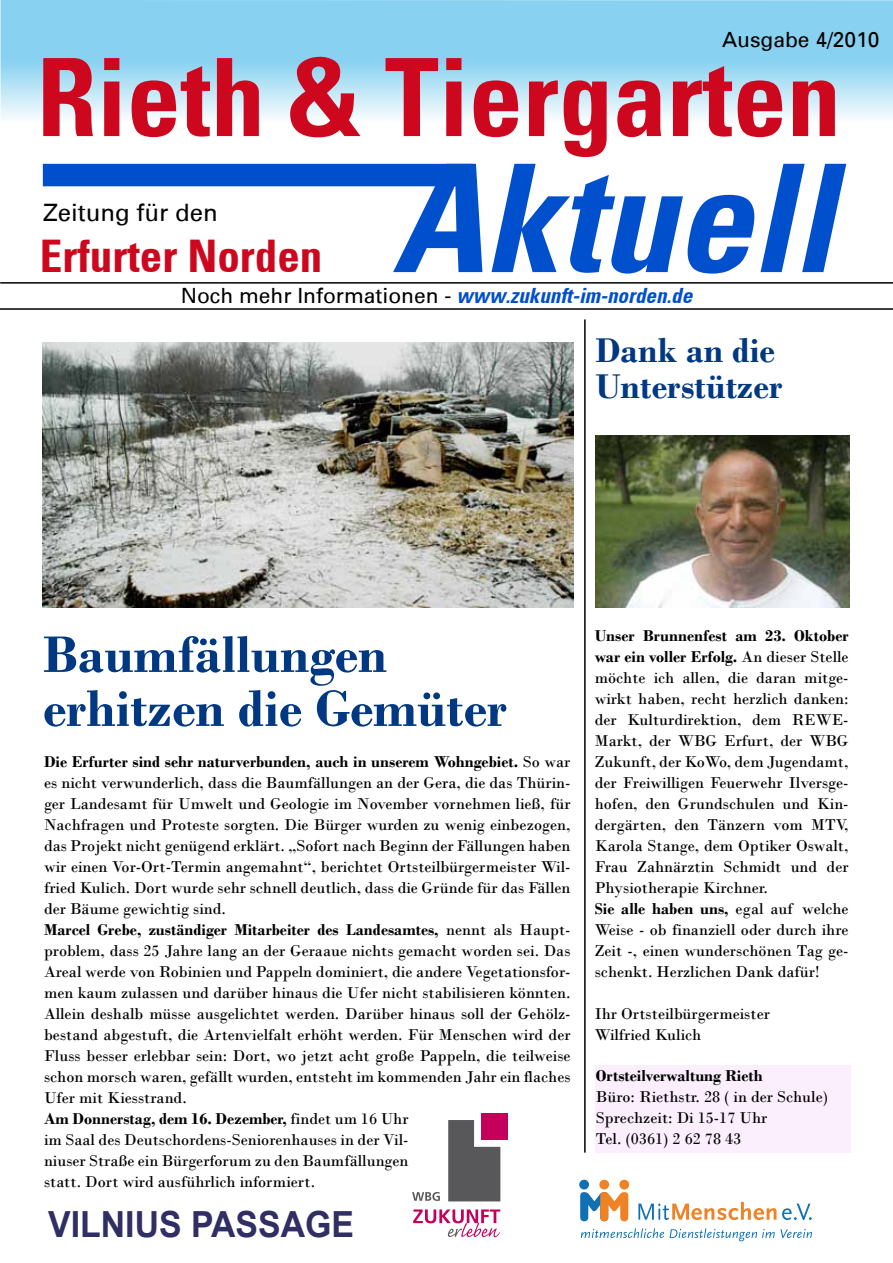
<style>
.page{position:relative;width:893px;height:1263px;background:#fff}
.page>*{position:absolute;margin:0;border:0;box-sizing:border-box;transform-origin:0 0}
.t1{font:150px "Unive Con Bol Obl";color:#004fcd}
.t2{font:700 condensed 108px "Univers";color:#cd071e}
.t3{font:700 54px/54px "Bodoni";color:#003882}
.t4{font:700 condensed 45px "Univers";color:#cd071e}
.t5{font:700 36px/36px "Bodoni";color:#003882}
.t6{font:700 36px "Arial";color:#302e63;scale:.94 1}
.t7{font:24px "Univers";color:#000}
.t8{font:21px "Unive Con Bol Obl";color:#004fcd}
.t9{font:21px "Univers";color:#000}
.t10{font:16.5px/21px "Bodoni";color:#000}
.s1{font-family:"Univers";color:#000}
.s2{font-weight:700}
</style>
<div class="page">
<svg style="left:1px;top:0;width:892px;height:187px"></svg>
<div style="left:43px;top:164px;width:430px;height:22px;background:#004fcd"></div>
<hr style="left:584px;top:319px;width:2px;height:833px;background:#000">
<svg style="left:580px;top:1192px;width:48px;height:29px"></svg>
<div style="left:599px;top:1180px;width:10px;height:9px;background:#ef8224;border-radius:50%"></div>
<div style="left:619px;top:1180px;width:10px;height:9px;background:#ef8224;border-radius:50%"></div>
<div style="left:579px;top:1180px;width:10px;height:9px;background:#1070b4;border-radius:50%"></div>
<svg style="left:638px;top:1202px;width:138px;height:18px"></svg>
<svg style="left:782px;top:1203px;width:30px;height:17px"></svg>
<svg style="left:581px;top:1228px;width:231px;height:13px"></svg>
<svg style="left:448px;top:1120px;width:52px;height:81px;background:#676668"></svg>
<div style="left:481px;top:1113px;width:27px;height:26px;background:#c5005a"></div>
<svg style="left:412px;top:1192px;width:28px;height:9px"></svg>
<svg style="left:413px;top:1209px;width:87px;height:28px"></svg>
<img style="left:596px;top:435px;width:254px;height:172px">
<div style="left:595px;top:1065px;width:255px;height:87px;background:#fbeffd"></div>
<img style="left:42px;top:342px;width:531px;height:265px">
<hr style="left:0;top:282px;width:893px;height:2px;background:#000">
<hr style="left:0;top:308px;width:893px;height:2px;background:#000">
<p class="t9" style="left:722px;top:27px;width:159px">Ausgabe 4/2010</p>
<p class="t2" style="left:37px;top:31px;width:806px">Rieth &amp; Tiergarten</p>
<h3 class="t7" style="left:43px;top:198px;width:176px">Zeitung für den</h3>
<p class="t4" style="left:40px;top:228px;width:284px">Erfurter Norden</p>
<p class="t1" style="left:392px;top:127px;width:443px">Aktuell</p>
<p class="t8" style="left:181px;top:283px;width:513px"><span class="s1">Noch mehr Informationen -</span> www.zukunft-im-norden.de</p>
<p class="t5" style="left:595px;top:332px;width:188px">Dank an die<br>Unterstützer</p>
<p class="t3" style="left:43px;top:627px;width:465px">Baumfällungen erhitzen die Gemüter</p>
<p class="t10" style="left:44px;top:751px;width:528px"><span class="s2">Die Erfurter sind sehr naturverbunden, auch in unserem Wohngebiet.</span> So war es nicht verwunderlich, dass die Baumfällungen an der Gera, die das Thürin&shy;ger Landesamt für Umwelt und Geologie im November vornehmen ließ, für Nachfragen und Proteste sorgten. Die Bürger wurden zu wenig einbezogen, das Projekt nicht genügend erklärt. „Sofort nach Beginn der Fällungen haben wir einen Vor-Ort-Termin angemahnt“, berichtet Ortsteilbürgermeister Wil&shy;fried Kulich. Dort wurde sehr schnell deutlich, dass die Gründe für das Fällen der Bäume gewichtig sind.<br><span class="s2">Marcel Grebe, zuständiger Mitarbeiter des Landesamtes,</span> nennt als Haupt&shy;problem, dass 25 Jahre lang an der Geraaue nichts gemacht worden sei. Das Areal werde von Robinien und Pappeln dominiert, die andere Vegetationsfor&shy;men kaum zulassen und darüber hinaus die Ufer nicht stabilisieren könnten.<br>Allein deshalb müsse ausgelichtet werden. Darüber hinaus soll der Gehölz&shy;bestand abgestuft, die Artenvielfalt erhöht werden. Für Menschen wird der Fluss besser erlebbar sein: Dort, wo jetzt acht große Pappeln, die teilweise schon morsch waren, gefällt wurden, entsteht im kommenden Jahr ein flaches Ufer mit Kiesstrand.<br><span class="s2">Am Donnerstag, dem 16. Dezember,</span> findet um 16 Uhr<br>im Saal des Deutschordens-Seniorenhauses in der Vil-<br>niuser Straße ein Bürgerforum zu den Baumfällungen<br>statt. Dort wird ausführlich informiert.</p>
<p class="t6" style="left:48px;top:1200px;width:327px">VILNIUS PASSAGE</p>
<p class="t10" style="left:595px;top:625px;width:255px"><span class="s2">Unser Brunnenfest am 23. Oktober war ein voller Erfolg.</span> An dieser Stelle möchte ich allen, die daran mitge&shy;wirkt haben, recht herzlich danken: der Kulturdirektion, dem REWE-Markt, der WBG Erfurt, der WBG Zukunft, der KoWo, dem Jugendamt, der Freiwilligen Feuerwehr Ilversge&shy;hofen, den Grundschulen und Kin&shy;dergärten, den Tänzern vom MTV, Karola Stange, dem Optiker Oswalt, Frau Zahnärztin Schmidt und der Physiotherapie Kirchner.<br><span class="s2">Sie alle haben uns,</span> egal auf welche Weise - ob finanziell oder durch ihre Zeit -, einen wunderschönen Tag ge&shy;schenkt. Herzlichen Dank dafür!</p>
<p class="t10" style="left:595px;top:1003px;width:177px">Ihr Ortsteilbürgermeister<br>Wilfried Kulich</p>
<p class="t10" style="left:596px;top:1065px;width:234px"><span class="s2">Ortsteilverwaltung Rieth<br></span>Büro: Riethstr. 28 ( in der Schule)<br>Sprechzeit: Di 15-17 Uhr<br>Tel. (0361) 2 62 78 43</p>
</div>
